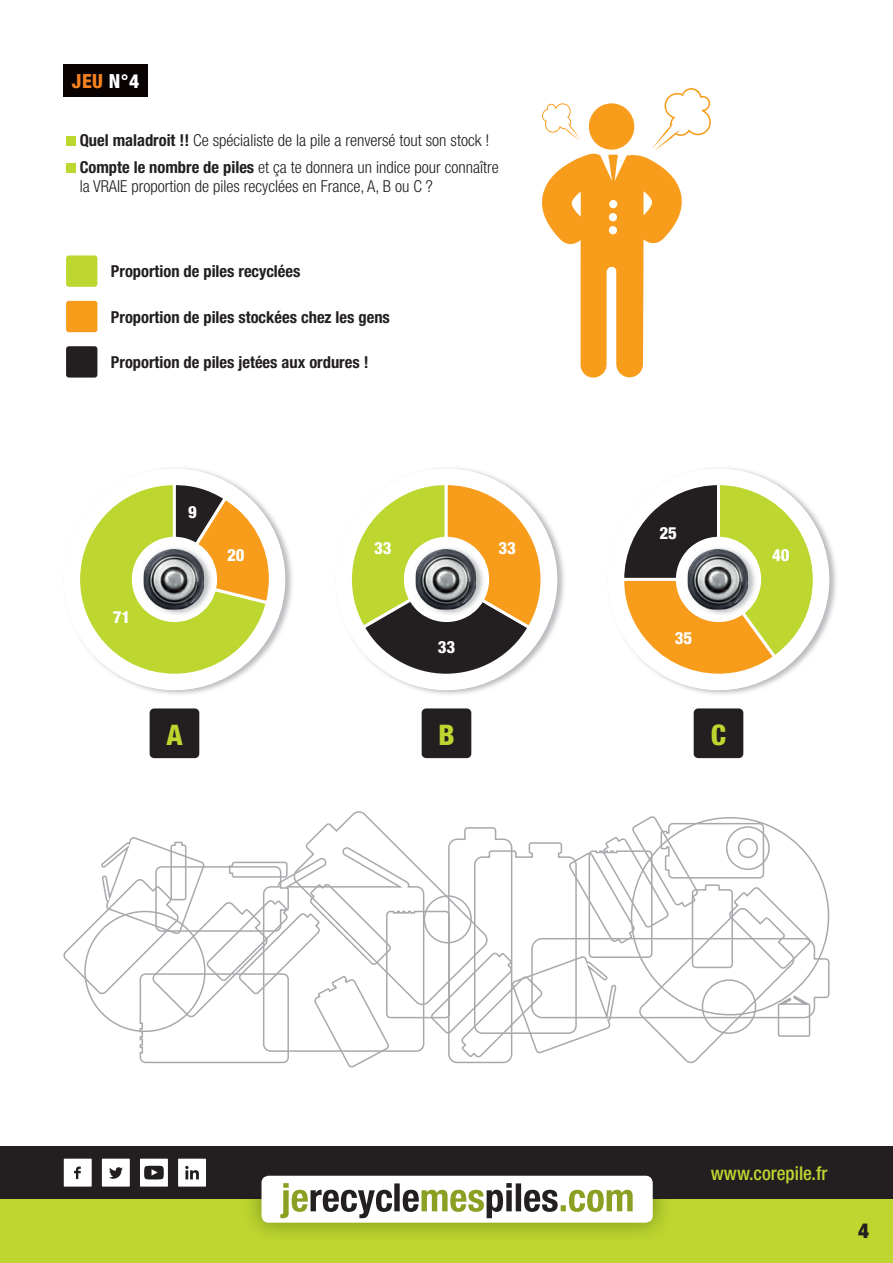
<style>
.page{position:relative;width:893px;height:1263px;background:#fff}
.page>*{position:absolute;margin:0;border:0;box-sizing:border-box;transform-origin:0 0}
.t1{font:800 condensed 28.35px "Helvetica Neue";color:#bed630}
.t2{font:900 condensed 21px "Helvetica Neue";color:#231f20}
.t3{font:800 condensed 19.5px "Helvetica Neue";color:#f58220}
.t4{font:500 condensed 19.05px "Helvetica Neue";color:#bed630}
.t5{font:18px "Impact";color:#231f20}
.t6{font:800 condensed 16.8px "Helvetica Neue";color:#fff}
.t7{font:300 condensed 16.5px/27px "Helvetica Neue";color:#231f20}
.t8{font:700 condensed 16.5px "Helvetica Neue";color:#231f20}
.s1{color:#fff}
.s2{font-weight:700}
</style>
<div class="page">
<div style="left:66px;top:136px;width:10px;height:10px;background:#bed630"></div>
<div style="left:66px;top:163px;width:10px;height:10px;background:#bed630"></div>
<svg style="left:542px;top:88px;width:169px;height:290px"></svg>
<svg style="left:63px;top:811px;width:767px;height:257px"></svg>
<div style="left:66px;top:255px;width:31px;height:32px;background:#bed630;border-radius:3px"></div>
<div style="left:66px;top:301px;width:31px;height:31px;background:#f89c1c;border-radius:3px"></div>
<div style="left:66px;top:346px;width:31px;height:32px;background:#231f20;border-radius:3px"></div>
<img style="left:420px;top:468px;width:144px;height:227px">
<svg style="left:417px;top:469px;width:140px;height:221px"></svg>
<svg style="left:349px;top:482px;width:194px;height:207px"></svg>
<img style="left:416px;top:549px;width:60px;height:61px">
<div style="left:422px;top:708px;width:49px;height:50px;background:#231f20;border-radius:4px"></div>
<img style="left:692px;top:468px;width:144px;height:227px">
<svg style="left:620px;top:469px;width:209px;height:221px"></svg>
<svg style="left:621px;top:482px;width:195px;height:206px"></svg>
<img style="left:688px;top:549px;width:60px;height:61px">
<div style="left:694px;top:708px;width:49px;height:50px;background:#231f20;border-radius:4px"></div>
<img style="left:148px;top:468px;width:144px;height:227px">
<svg style="left:134px;top:469px;width:151px;height:221px"></svg>
<svg style="left:77px;top:482px;width:201px;height:203px"></svg>
<img style="left:143px;top:546px;width:70px;height:70px">
<img style="left:144px;top:549px;width:60px;height:61px">
<div style="left:150px;top:708px;width:49px;height:50px;background:#231f20;border-radius:4px"></div>
<div style="left:0;top:1146px;width:893px;height:53px;background:#231f20"></div>
<div style="left:0;top:1199px;width:893px;height:64px;background:#bed630"></div>
<img style="left:251px;top:1175px;width:413px;height:59px">
<div style="left:261px;top:1176px;width:392px;height:47px;background:#fff;border-radius:7px"></div>
<svg style="left:280px;top:1183px;width:112px;height:35px"></svg>
<div style="left:394px;top:1183px;width:6px;height:28px;background:#231f20"></div>
<svg style="left:403px;top:1183px;width:109px;height:35px"></svg>
<div style="left:516px;top:1183px;width:5px;height:28px;background:#231f20"></div>
<svg style="left:524px;top:1189px;width:109px;height:23px"></svg>
<svg style="left:64px;top:1159px;width:28px;height:27px"></svg>
<svg style="left:102px;top:1159px;width:28px;height:27px"></svg>
<svg style="left:140px;top:1159px;width:28px;height:27px"></svg>
<svg style="left:178px;top:1159px;width:28px;height:27px"></svg>
<div style="left:63px;top:64px;width:85px;height:33px;background:#080302"></div>
<p class="t3" style="left:72px;top:69px;width:69px">JEU <span class="s1">N°4</span></p>
<p class="t7" style="left:80px;top:126px;width:421px"><span class="s2">Quel maladroit !!</span> Ce spécialiste de la pile a renversé tout son stock !<br><span class="s2">Compte le nombre de piles</span> et ça te donnera un indice pour connaître</p>
<p class="t7" style="left:80px;top:173px;width:355px">la VRAIE proportion de piles recyclées en France, A, B ou C ?</p>
<p class="t8" style="left:111px;top:262px;width:191px">Proportion de piles recyclées</p>
<p class="t8" style="left:111px;top:307px;width:281px">Proportion de piles stockées chez les gens</p>
<p class="t8" style="left:111px;top:352px;width:259px">Proportion de piles jetées aux ordures !</p>
<p class="t6" style="left:113px;top:607px;width:19px">71</p>
<p class="t6" style="left:188px;top:501px;width:10px">9</p>
<p class="t6" style="left:227px;top:545px;width:19px">20</p>
<h1 class="t1" style="left:166px;top:717px;width:18px">A</h1>
<p class="t6" style="left:374px;top:538px;width:19px">33</p>
<p class="t6" style="left:498px;top:538px;width:19px">33</p>
<p class="t6" style="left:438px;top:637px;width:19px">33</p>
<h1 class="t1" style="left:438px;top:717px;width:18px">B</h1>
<p class="t6" style="left:659px;top:522px;width:19px">25</p>
<p class="t6" style="left:675px;top:627px;width:19px">35</p>
<h1 class="t1" style="left:711px;top:717px;width:17px">C</h1>
<p class="t6" style="left:772px;top:544px;width:19px">40</p>
<p class="t4" style="left:711px;top:1162px;width:118px">www.corepile.fr</p>
<p class="t2" style="left:858px;top:1213px;width:12px">4</p>
<p class="t5" style="left:865px;top:1222px;width:8px">1</p>
</div>
